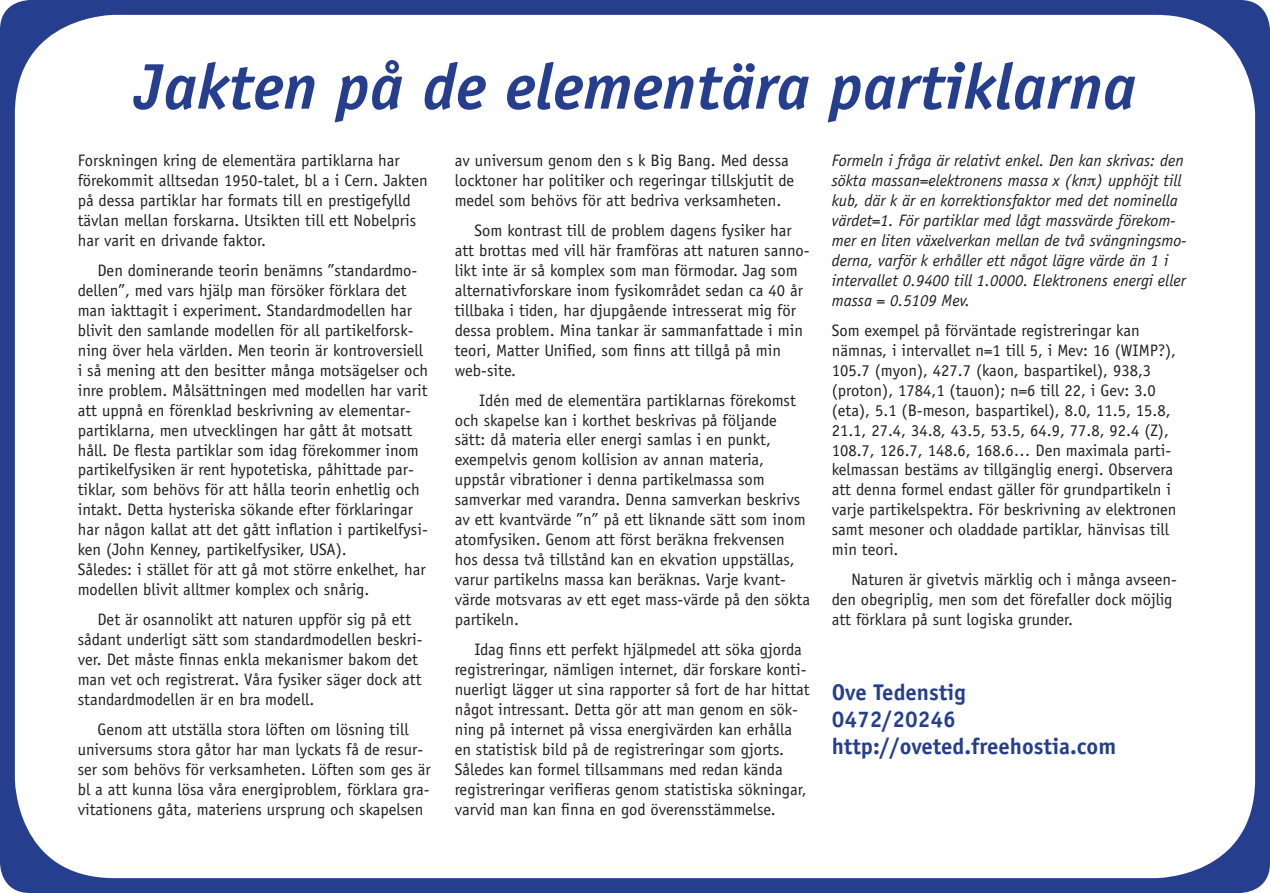
<style>
.page{position:relative;width:1270px;height:893px;background:#253f8e}
.page>*{position:absolute;margin:0;border:0;box-sizing:border-box;transform-origin:0 0}
.t1{font:italic 700 64.75px "Officina Sans";color:#253f8e}
.t2{font:700 22.75px/27.3px "Officina Sans";color:#253f8e}
.t3{font:16.62px/19.9px "Officina Sans";color:#231f20}
.t4{font:italic 16.62px/19.9px "Officina Sans";color:#231f20}
</style>
<div class="page">
<div style="left:15px;top:15px;width:1240px;height:863px;background:#fff;border-radius:99px"></div>
<h1 class="t1" style="left:134px;top:48px;width:1004px">Jakten på de elementära partiklarna</h1>
<p class="t3" style="left:78px;top:151px;width:352px">Forskningen kring de elementära partiklarna har förekommit alltsedan 1950-talet, bl a i Cern. Jakten på dessa partiklar har formats till en prestigefylld tävlan mellan forskarna. Utsikten till ett Nobelpris har varit en drivande faktor.</p>
<p class="t3" style="left:78px;top:260px;width:352px;text-indent:20px">Den dominerande teorin benämns ”standardmo&shy;dellen”, med vars hjälp man försöker förklara det man iakttagit i experiment. Standardmodellen har blivit den samlande modellen för all partikelforsk&shy;ning över hela världen. Men teorin är kontroversiell i så mening att den besitter många motsägelser och inre problem. Målsättningen med modellen har varit att uppnå en förenklad beskrivning av elementar&shy;partiklarna, men utvecklingen har gått åt motsatt håll. De flesta partiklar som idag förekommer inom partikelfysiken är rent hypotetiska, påhittade par&shy;tiklar, som behövs för att hålla teorin enhetlig och intakt. Detta hysteriska sökande efter förklaringar har någon kallat att det gått inflation i partikelfysi&shy;ken (John Kenney, partikelfysiker, USA).<br>Således: i stället för att gå mot större enkelhet, har modellen blivit alltmer komplex och snårig.</p>
<p class="t3" style="left:78px;top:609px;width:346px;text-indent:20px">Det är osannolikt att naturen uppför sig på ett sådant underligt sätt som standardmodellen beskri&shy;ver. Det måste finnas enkla mekanismer bakom det man vet och registrerat. Våra fysiker säger dock att standardmodellen är en bra modell.</p>
<p class="t3" style="left:78px;top:719px;width:355px;text-align:center">Genom att utställa stora löften om lösning till universums stora gåtor har man lyckats få de resur&shy;ser som behövs för verksamheten. Löften som ges är bl a att kunna lösa våra energiproblem, förklara gra&shy;vitationens gåta, materiens ursprung och skapelsen</p>
<p class="t3" style="left:455px;top:151px;width:341px">av universum genom den s k Big Bang. Med dessa locktoner har politiker och regeringar tillskjutit de medel som behövs för att bedriva verksamheten.</p>
<p class="t3" style="left:455px;top:220px;width:356px;text-indent:20px">Som kontrast till de problem dagens fysiker har att brottas med vill här framföras att naturen sanno&shy;likt inte är så komplex som man förmodar. Jag som alternativforskare inom fysikområdet sedan ca 40 år tillbaka i tiden, har djupgående intresserat mig för dessa problem. Mina tankar är sammanfattade i min teori, Matter Unified, som finns att tillgå på min web-site.</p>
<p class="t3" style="left:455px;top:390px;width:357px;text-indent:25px">Idén med de elementära partiklarnas förekomst och skapelse kan i korthet beskrivas på följande sätt: då materia eller energi samlas i en punkt, exempelvis genom kollision av annan materia, uppstår vibrationer i denna partikelmassa som samverkar med varandra. Denna samverkan beskrivs av ett kvantvärde ”n” på ett liknande sätt som inom atomfysiken. Genom att först beräkna frekvensen hos dessa två tillstånd kan en ekvation uppställas, varur partikelns massa kan beräknas. Varje kvant&shy;värde motsvaras av ett eget mass-värde på den sökta partikeln.</p>
<p class="t3" style="left:455px;top:639px;width:357px;text-indent:20px">Idag finns ett perfekt hjälpmedel att söka gjorda registreringar, nämligen internet, där forskare konti&shy;nuerligt lägger ut sina rapporter så fort de har hittat något intressant. Detta gör att man genom en sök&shy;ning på internet på vissa energivärden kan erhålla en statistisk bild på de registreringar som gjorts.<br>Således kan formel tillsammans med redan kända registreringar verifieras genom statistiska sökningar, varvid man kan finna en god överensstämmelse.</p>
<p class="t4" style="left:832px;top:151px;width:356px">Formeln i fråga är relativt enkel. Den kan skrivas: den sökta massan=elektronens massa x (kn ) upphöjt till kub, där k är en korrektionsfaktor med det nominella värdet=1. För partiklar med lågt massvärde förekom&shy;mer en liten växelverkan mellan de två svängningsmo&shy;derna, varför k erhåller ett något lägre värde än 1 i intervallet 0.9400 till 1.0000. Elektronens energi eller massa = 0.5109 Mev.</p>
<p class="t3" style="left:832px;top:320px;width:346px">Som exempel på förväntade registreringar kan nämnas, i intervallet n=1 till 5, i Mev: 16 (WIMP?), 105.7 (myon), 427.7 (kaon, baspartikel), 938,3 (proton), 1784,1 (tauon); n=6 till 22, i Gev: 3.0 (eta), 5.1 (B-meson, baspartikel), 8.0, 11.5, 15.8, 21.1, 27.4, 34.8, 43.5, 53.5, 64.9, 77.8, 92.4 (Z), 108.7, 126.7, 148.6, 168.6… Den maximala parti&shy;kelmassan bestäms av tillgänglig energi. Observera att denna formel endast gäller för grundpartikeln i varje partikelspektra. För beskrivning av elektronen samt mesoner och oladdade partiklar, hänvisas till min teori.</p>
<p class="t3" style="left:832px;top:570px;width:347px;text-indent:20px">Naturen är givetvis märklig och i många avseen&shy;den obegriplig, men som det förefaller dock möjlig att förklara på sunt logiska grunder.</p>
<h2 class="t2" style="left:832px;top:678px;width:286px">Ove Tedenstig<br>0472/20246 http://oveted.freehostia.com</h2>
</div>
